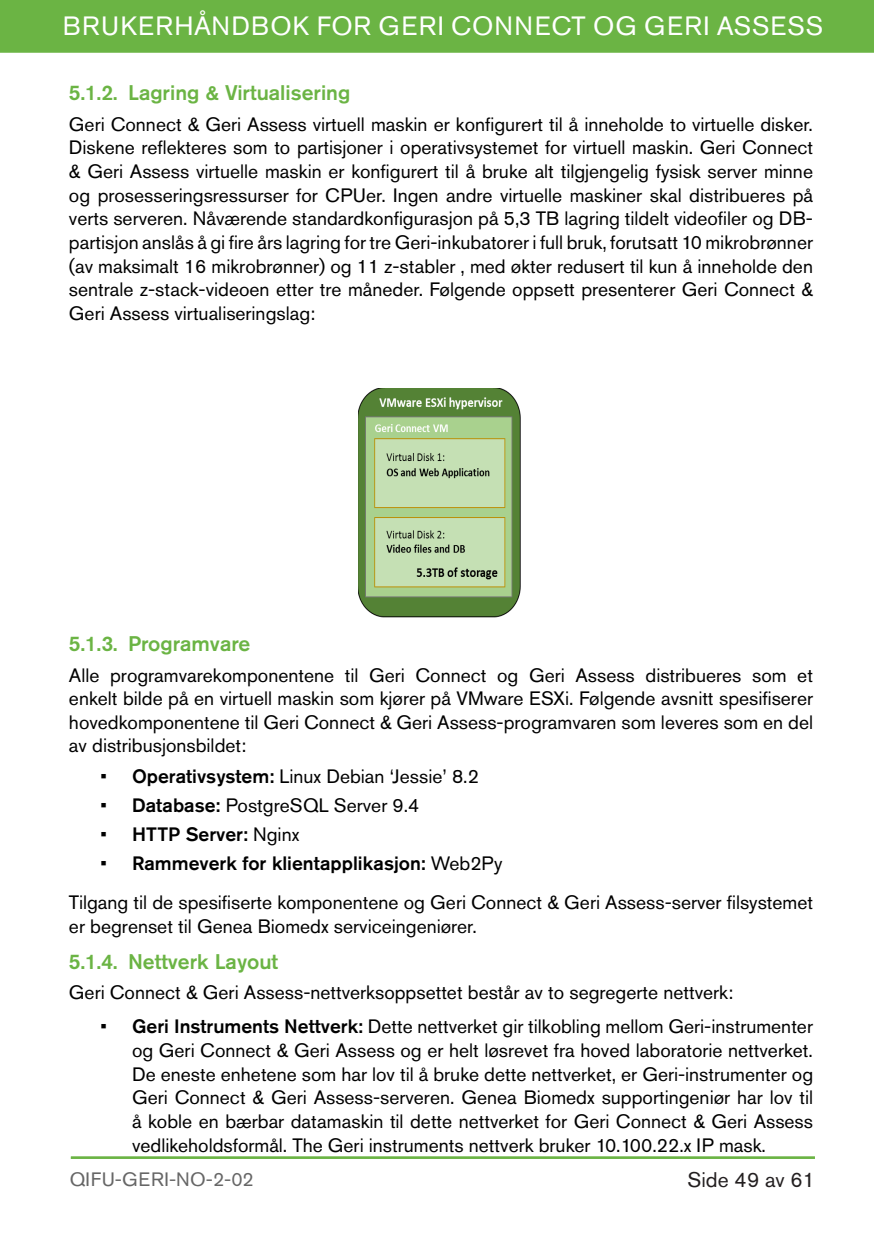
<style>
.page{position:relative;width:874px;height:1241px;background:#fff}
.page>*{position:absolute;margin:0;border:0;box-sizing:border-box;transform-origin:0 0}
.t1{font:26.25px "Akzidenz Grotesk Std";letter-spacing:.035em;color:#fff}
.t2{font:500 21px "Akzidenz Grotesk Std";color:#6bb444}
.t3{font:21px "Akzidenz Grotesk Std";color:#231f20}
.t4{font:19.25px/23.6px "Akzidenz Grotesk Std";color:#000;text-align:justify}
.t5{font:500 19.25px "Akzidenz Grotesk Std";color:#000}
.t6{font:19.25px "Akzidenz Grotesk Std";letter-spacing:.03em;color:#666}
.s1{font-weight:500}
.s2{font-weight:400}
</style>
<div class="page">
<div style="left:0;top:0;width:873px;height:53px;background:#6bb444"></div>
<hr style="left:71px;top:1156px;width:743px;height:1px;background:#6bb444">
<hr style="left:71px;top:1157px;width:743px;height:1px;background:#6bb444">
<img style="left:358px;top:388px;width:163px;height:230px">
<h1 class="t1" style="left:63px;top:11px;width:761px">BRUKERHÅNDBOK FOR GERI CONNECT OG GERI ASSESS</h1>
<p class="t2" style="left:69px;top:80px;width:283px">5.1.2. Lagring &amp; Virtualisering</p>
<p class="t4" style="left:69px;top:112px;width:745px">Geri Connect &amp; Geri Assess virtuell maskin er konfigurert til å inneholde to virtuelle disker.<br>Diskene reflekteres som to partisjoner i operativsystemet for virtuell maskin. Geri Connect &amp; Geri Assess virtuelle maskin er konfigurert til å bruke alt tilgjengelig fysisk server minne og prosesseringsressurser for CPUer. Ingen andre virtuelle maskiner skal distribueres på verts serveren. Nåværende standardkonfigurasjon på 5,3 TB lagring tildelt videofiler og DB&shy;partisjon anslås å gi fire års lagring for tre Geri-inkubatorer i full bruk, forutsatt 10 mikrobrønner (av maksimalt 16 mikrobrønner) og 11 z-stabler , med økter redusert til kun å inneholde den sentrale z-stack-videoen etter tre måneder. Følgende oppsett presenterer Geri Connect &amp; Geri Assess virtualiseringslag:</p>
<p class="t2" style="left:69px;top:630px;width:183px">5.1.3. Programvare</p>
<p class="t4" style="left:69px;top:662px;width:745px">Alle programvarekomponentene til Geri Connect og Geri Assess distribueres som et enkelt bilde på en virtuell maskin som kjører på VMware ESXi. Følgende avsnitt spesifiserer hovedkomponentene til Geri Connect &amp; Geri Assess-programvaren som leveres som en del av distribusjonsbildet:</p>
<p class="t4" style="left:100px;top:764px;width:379px">• <span class="s1">Operativsystem:</span> Linux Debian ‘Jessie’ 8.2</p>
<p class="t4" style="left:100px;top:793px;width:320px">• <span class="s1">Database:</span> PostgreSQL Server 9.4</p>
<p class="t5" style="left:100px;top:822px;width:200px"><span class="s2">•</span> HTTP Server: <span class="s2">Nginx</span></p>
<p class="t5" style="left:100px;top:851px;width:403px"><span class="s2">•</span> Rammeverk for klientapplikasjon: <span class="s2">Web2Py</span></p>
<p class="t4" style="left:69px;top:890px;width:745px">Tilgang til de spesifiserte komponentene og Geri Connect &amp; Geri Assess-server filsystemet er begrenset til Genea Biomedx serviceingeniører.</p>
<p class="t2" style="left:69px;top:948px;width:210px">5.1.4. Nettverk Layout</p>
<p class="t4" style="left:69px;top:980px;width:665px">Geri Connect &amp; Geri Assess-nettverksoppsettet består av to segregerte nettverk:</p>
<p class="t4" style="left:132px;top:1014px;width:682px;text-indent:-32px">• <span class="s1">Geri Instruments Nettverk:</span> Dette nettverket gir tilkobling mellom Geri-instrumenter og Geri Connect &amp; Geri Assess og er helt løsrevet fra hoved laboratorie nettverket.<br>De eneste enhetene som har lov til å bruke dette nettverket, er Geri-instrumenter og Geri Connect &amp; Geri Assess-serveren. Genea Biomedx supportingeniør har lov til å koble en bærbar datamaskin til dette nettverket for Geri Connect &amp; Geri Assess vedlikeholdsformål. The Geri instruments nettverk bruker 10.100.22.x IP mask.</p>
<p class="t6" style="left:70px;top:1167px;width:185px">QIFU-GERI-NO-2-02</p>
<p class="t3" style="left:687px;top:1167px;width:129px">Side 49 av 61</p>
</div>
